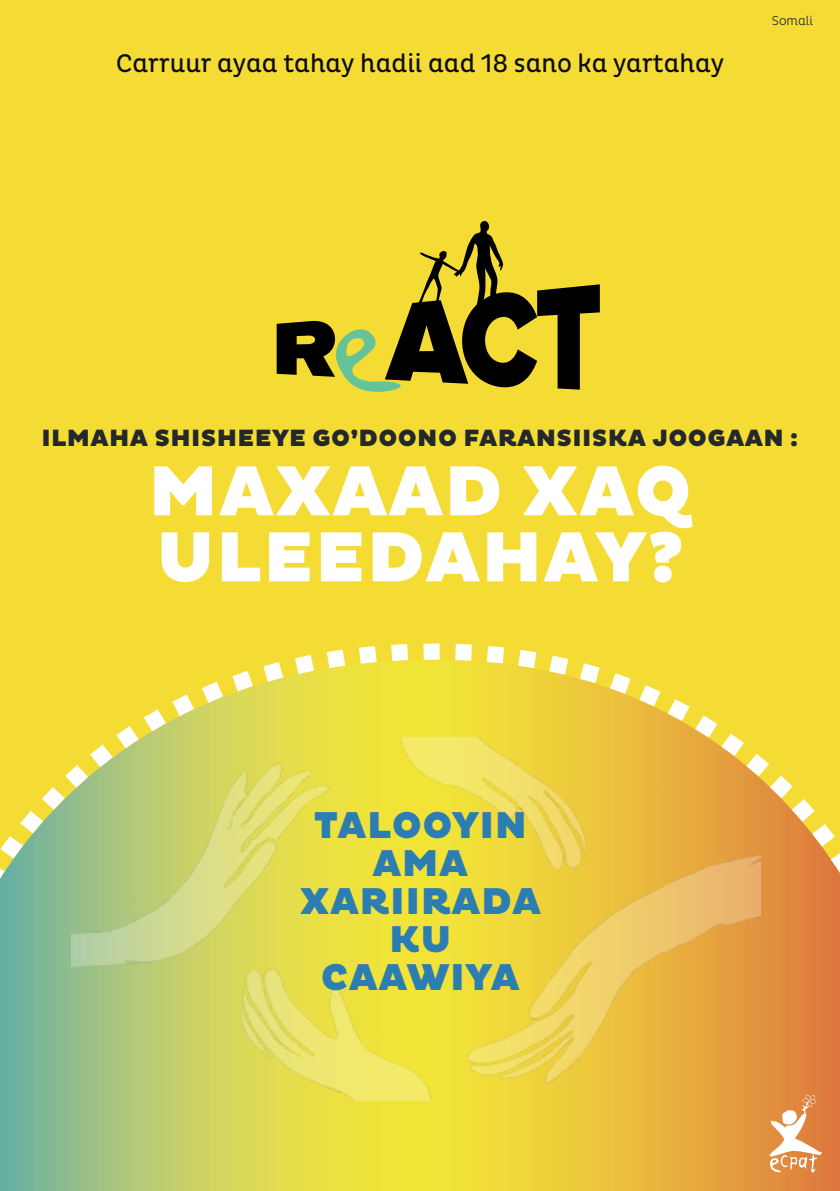
<style>
.page{position:relative;width:840px;height:1191px;background:#fff}
.page>*{position:absolute;margin:0;border:0;box-sizing:border-box;transform-origin:0 0}
.t1{font:900 72px/66px "Pluto";letter-spacing:.015em;color:#fff}
.t2{font:900 38px/38px "Pluto";letter-spacing:.015em;color:#2c7eb2;text-align:center}
.t3{font:26px "Pluto Cond";color:#0c0c12}
.t4{font:900 24px "Pluto";letter-spacing:.015em;color:#23282b}
.t5{font:300 13px "Pluto Cond";color:#23282b}
</style>
<div class="page">
<div style="left:0;top:0;width:839px;height:1191px;background:#f5dc35"></div>
<svg style="left:0;top:668px;width:839px;height:523px"></svg>
<img style="left:71px;top:737px;width:689px;height:363px">
<svg style="left:276px;top:221px;width:323px;height:171px"></svg>
<svg style="left:768px;top:1094px;width:53px;height:78px;background:#e9aa78"></svg>
<svg style="left:667px;top:699px;width:167px;height:147px"></svg>
<svg style="left:639px;top:685px;width:21px;height:21px"></svg>
<svg style="left:579px;top:668px;width:20px;height:15px"></svg>
<svg style="left:609px;top:673px;width:21px;height:21px"></svg>
<svg style="left:549px;top:668px;width:19px;height:6px"></svg>
<svg style="left:295px;top:668px;width:19px;height:6px"></svg>
<svg style="left:232px;top:671px;width:21px;height:20px"></svg>
<svg style="left:263px;top:668px;width:20px;height:14px"></svg>
<svg style="left:202px;top:681px;width:21px;height:22px"></svg>
<svg style="left:172px;top:694px;width:22px;height:22px"></svg>
<svg style="left:1px;top:709px;width:165px;height:149px"></svg>
<p class="t3" style="left:116px;top:48px;width:609px">Carruur ayaa tahay hadii aad 18 sano ka yartahay</p>
<p class="t5" style="left:771px;top:14px;width:43px">Somali</p>
<p class="t4" style="left:41px;top:424px;width:758px">ILMAHA SHISHEEYE GO’DOONO FARANSIISKA JOOGAAN :</p>
<h1 class="t1" style="left:148px;top:460px;width:544px">MAXAAD XAQ<br>ULEEDAHAY?</h1>
<h2 class="t2" style="left:299px;top:808px;width:243px">TALOOYIN<br>AMA<br>XARIIRADA<br>KU<br>CAAWIYA</h2>
</div>
